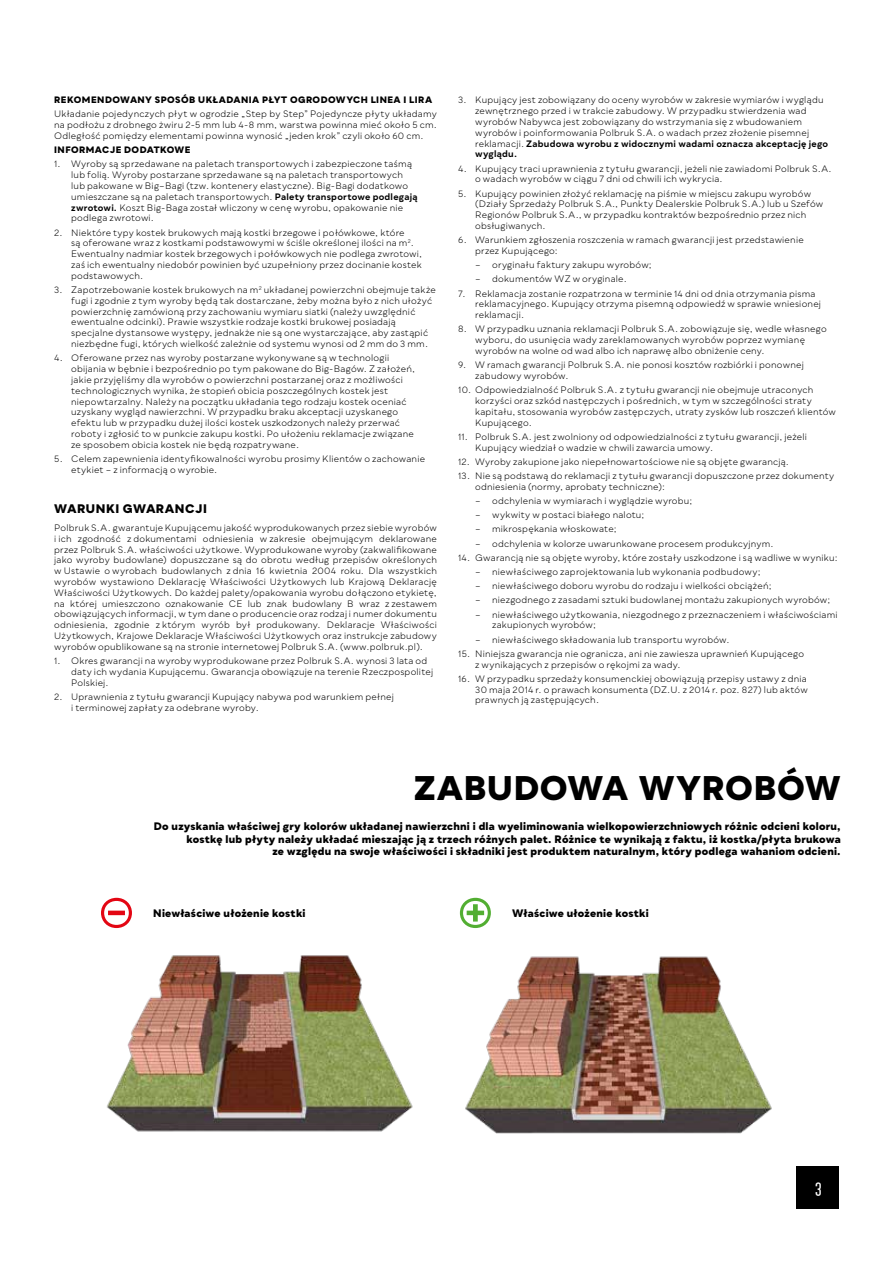
<style>
.page{position:relative;width:893px;height:1263px;background:#fff}
.page>*{position:absolute;margin:0;border:0;box-sizing:border-box;transform-origin:0 0}
.t1{font:800 33px "Qualion";letter-spacing:.015em;color:#000}
.t2{font:18px "Frontage Condensed";color:#fff}
.t3{font:800 12px "Qualion";letter-spacing:.035em;color:#000}
.t4{font:800 10.5px/12.6px "Qualion";letter-spacing:.02em;color:#000;text-align:right}
.t5{font:9px/10.8px "Qualion";letter-spacing:.02em;color:#000}
.t6{font:800 9px "Qualion";letter-spacing:.045em;color:#000}
.s1{font-weight:700}
</style>
<div class="page">
<svg style="left:460px;top:898px;width:31px;height:30px"></svg>
<img style="left:465px;top:956px;width:307px;height:178px">
<img style="left:106px;top:955px;width:307px;height:177px">
<svg style="left:101px;top:898px;width:31px;height:30px"></svg>
<div style="left:796px;top:1166px;width:43px;height:43px;background:#000"></div>
<p class="t6" style="left:54px;top:95px;width:380px">REKOMENDOWANY SPOSÓB UKŁADANIA PŁYT OGRODOWYCH LINEA I LIRA</p>
<p class="t5" style="left:54px;top:109px;width:384px;text-align:justify">Układanie pojedynczych płyt w ogrodzie „Step by Step” Pojedyncze płyty układamy na podłożu z drobnego żwiru 2-5 mm lub 4-8 mm, warstwa powinna mieć około 5 cm.<br>Odległość pomiędzy elementami powinna wynosić „jeden krok” czyli około 60 cm.</p>
<p class="t6" style="left:54px;top:145px;width:138px">INFORMACJE DODATKOWE</p>
<p class="t5" style="left:71px;top:159px;width:348px;text-indent:-17px">1. Wyroby są sprzedawane na paletach transportowych i zabezpieczone taśmą lub folią. Wyroby postarzane sprzedawane są na paletach transportowych lub pakowane w Big–Bagi (tzw. kontenery elastyczne). Big-Bagi dodatkowo umieszczane są na paletach transportowych. <span class="s1">Palety transportowe podlegają zwrotowi.</span> Koszt Big-Baga został wliczony w cenę wyrobu, opakowanie nie podlega zwrotowi.</p>
<p class="t5" style="left:71px;top:227px;width:352px;text-indent:-17px">2. Niektóre typy kostek brukowych mają kostki brzegowe i połówkowe, które<br>są oferowane wraz z kostkami podstawowymi w ściśle określonej ilości na m<sup>2</sup>.<br>Ewentualny nadmiar kostek brzegowych i połówkowych nie podlega zwrotowi, zaś ich ewentualny niedobór powinien być uzupełniony przez docinanie kostek podstawowych.</p>
<p class="t5" style="left:71px;top:285px;width:366px;text-indent:-17px">3. Zapotrzebowanie kostek brukowych na m<sup>2</sup> układanej powierzchni obejmuje także fugi i zgodnie z tym wyroby będą tak dostarczane, żeby można było z nich ułożyć powierzchnię zamówioną przy zachowaniu wymiaru siatki (należy uwzględnić ewentualne odcinki). Prawie wszystkie rodzaje kostki brukowej posiadają specjalne dystansowe występy, jednakże nie są one wystarczające, aby zastąpić niezbędne fugi, których wielkość zależnie od systemu wynosi od 2 mm do 3 mm.</p>
<p class="t5" style="left:71px;top:353px;width:345px;text-indent:-17px">4. Oferowane przez nas wyroby postarzane wykonywane są w technologii obijania w bębnie i bezpośrednio po tym pakowane do Big-Bagów. Z założeń, jakie przyjęliśmy dla wyrobów o powierzchni postarzanej oraz z możliwości technologicznych wynika, że stopień obicia poszczególnych kostek jest niepowtarzalny. Należy na początku układania tego rodzaju kostek oceniać uzyskany wygląd nawierzchni. W przypadku braku akceptacji uzyskanego efektu lub w przypadku dużej ilości kostek uszkodzonych należy przerwać roboty i zgłosić to w punkcie zakupu kostki. Po ułożeniu reklamacje związane ze sposobem obicia kostek nie będą rozpatrywane.</p>
<p class="t5" style="left:71px;top:453px;width:355px;text-indent:-17px">5. Celem zapewnienia identyfikowalności wyrobu prosimy Klientów o zachowanie etykiet – z informacją o wyrobie.</p>
<h3 class="t3" style="left:54px;top:501px;width:154px">WARUNKI GWARANCJI</h3>
<p class="t5" style="left:54px;top:522px;width:384px;text-align:justify">Polbruk S.A. gwarantuje Kupującemu jakość wyprodukowanych przez siebie wyrobów i ich zgodność z dokumentami odniesienia w zakresie obejmującym deklarowane przez Polbruk S.A. właściwości użytkowe. Wyprodukowane wyroby (zakwalifikowane jako wyroby budowlane) dopuszczane są do obrotu według przepisów określonych w Ustawie o wyrobach budowlanych z dnia 16 kwietnia 2004 roku. Dla wszystkich wyrobów wystawiono Deklarację Właściwości Użytkowych lub Krajową Deklarację Właściwości Użytkowych. Do każdej palety/opakowania wyrobu dołączono etykietę, na której umieszczono oznakowanie CE lub znak budowlany B wraz z zestawem obowiązujących informacji, w tym dane o producencie oraz rodzaj i numer dokumentu odniesienia, zgodnie z którym wyrób był produkowany. Deklaracje Właściwości Użytkowych, Krajowe Deklaracje Właściwości Użytkowych oraz instrukcje zabudowy wyrobów opublikowane są na stronie internetowej Polbruk S.A. (www.polbruk.pl).</p>
<p class="t5" style="left:71px;top:655px;width:363px;text-indent:-17px">1. Okres gwarancji na wyroby wyprodukowane przez Polbruk S.A. wynosi 3 lata od daty ich wydania Kupującemu. Gwarancja obowiązuje na terenie Rzeczpospolitej<br>Polskiej.</p>
<p class="t5" style="left:71px;top:691px;width:324px;text-indent:-17px">2. Uprawnienia z tytułu gwarancji Kupujący nabywa pod warunkiem pełnej i terminowej zapłaty za odebrane wyroby.</p>
<p class="t5" style="left:475px;top:95px;width:354px;text-indent:-17px">3. Kupujący jest zobowiązany do oceny wyrobów w zakresie wymiarów i wyglądu zewnętrznego przed i w trakcie zabudowy. W przypadku stwierdzenia wad wyrobów Nabywca jest zobowiązany do wstrzymania się z wbudowaniem wyrobów i poinformowania Polbruk S.A. o wadach przez złożenie pisemnej reklamacji. <span class="s1">Zabudowa wyrobu z widocznymi wadami oznacza akceptację jego wyglądu.</span></p>
<p class="t5" style="left:475px;top:163px;width:358px;text-indent:-17px">4. Kupujący traci uprawnienia z tytułu gwarancji, jeżeli nie zawiadomi Polbruk S.A. o wadach wyrobów w ciągu 7 dni od chwili ich wykrycia.</p>
<p class="t5" style="left:475px;top:188px;width:350px;text-indent:-17px">5. Kupujący powinien złożyć reklamację na piśmie w miejscu zakupu wyrobów (Działy Sprzedaży Polbruk S.A., Punkty Dealerskie Polbruk S.A.) lub u Szefów Regionów Polbruk S.A., w przypadku kontraktów bezpośrednio przez nich obsługiwanych.</p>
<p class="t5" style="left:475px;top:235px;width:330px;text-indent:-17px">6. Warunkiem zgłoszenia roszczenia w ramach gwarancji jest przedstawienie przez Kupującego:</p>
<p class="t5" style="left:475px;top:260px;width:178px">– oryginału faktury zakupu wyrobów;</p>
<p class="t5" style="left:475px;top:274px;width:153px">– dokumentów WZ w oryginale.</p>
<p class="t5" style="left:475px;top:288px;width:347px;text-indent:-17px">7. Reklamacja zostanie rozpatrzona w terminie 14 dni od dnia otrzymania pisma reklamacyjnego. Kupujący otrzyma pisemną odpowiedź w sprawie wniesionej reklamacji.</p>
<p class="t5" style="left:475px;top:324px;width:353px;text-indent:-17px">8. W przypadku uznania reklamacji Polbruk S.A. zobowiązuje się, wedle własnego wyboru, do usunięcia wady zareklamowanych wyrobów poprzez wymianę wyrobów na wolne od wad albo ich naprawę albo obniżenie ceny.</p>
<p class="t5" style="left:475px;top:360px;width:330px;text-indent:-17px">9. W ramach gwarancji Polbruk S.A. nie ponosi kosztów rozbiórki i ponownej zabudowy wyrobów.</p>
<p class="t5" style="left:475px;top:385px;width:362px;text-indent:-17px">10. Odpowiedzialność Polbruk S.A. z tytułu gwarancji nie obejmuje utraconych korzyści oraz szkód następczych i pośrednich, w tym w szczególności straty kapitału, stosowania wyrobów zastępczych, utraty zysków lub roszczeń klientów Kupującego.</p>
<p class="t5" style="left:475px;top:431px;width:333px;text-indent:-17px">11. Polbruk S.A. jest zwolniony od odpowiedzialności z tytułu gwarancji, jeżeli<br>Kupujący wiedział o wadzie w chwili zawarcia umowy.</p>
<p class="t5" style="left:458px;top:456px;width:332px">12. Wyroby zakupione jako niepełnowartościowe nie są objęte gwarancją.</p>
<p class="t5" style="left:475px;top:470px;width:361px;text-indent:-17px">13. Nie są podstawą do reklamacji z tytułu gwarancji dopuszczone przez dokumenty odniesienia (normy, aprobaty techniczne):</p>
<p class="t5" style="left:475px;top:495px;width:219px">– odchylenia w wymiarach i wyglądzie wyrobu;</p>
<p class="t5" style="left:475px;top:510px;width:171px">– wykwity w postaci białego nalotu;</p>
<p class="t5" style="left:475px;top:524px;width:143px">– mikrospękania włoskowate;</p>
<p class="t5" style="left:475px;top:538px;width:300px">– odchylenia w kolorze uwarunkowane procesem produkcyjnym.</p>
<p class="t5" style="left:458px;top:552px;width:381px">14. Gwarancją nie są objęte wyroby, które zostały uszkodzone i są wadliwe w wyniku:</p>
<p class="t5" style="left:475px;top:566px;width:287px">– niewłaściwego zaprojektowania lub wykonania podbudowy;</p>
<p class="t5" style="left:475px;top:581px;width:298px">– niewłaściwego doboru wyrobu do rodzaju i wielkości obciążeń;</p>
<p class="t5" style="left:475px;top:595px;width:357px">– niezgodnego z zasadami sztuki budowlanej montażu zakupionych wyrobów;</p>
<p class="t5" style="left:492px;top:609px;width:347px;text-indent:-17px">– niewłaściwego użytkowania, niezgodnego z przeznaczeniem i właściwościami zakupionych wyrobów;</p>
<p class="t5" style="left:475px;top:634px;width:256px">– niewłaściwego składowania lub transportu wyrobów.</p>
<p class="t5" style="left:475px;top:648px;width:330px;text-indent:-17px">15. Niniejsza gwarancja nie ogranicza, ani nie zawiesza uprawnień Kupującego z wynikających z przepisów o rękojmi za wady.</p>
<p class="t5" style="left:475px;top:673px;width:334px;text-align:justify;text-indent:-17px">16. W przypadku sprzedaży konsumenckiej obowiązują przepisy ustawy z dnia 30 maja 2014 r. o prawach konsumenta (DZ.U. z 2014 r. poz. 827) lub aktów prawnych ją zastępujących.</p>
<h1 class="t1" style="left:414px;top:769px;width:428px">ZABUDOWA WYROBÓW</h1>
<p class="t4" style="left:154px;top:820px;width:688px">Do uzyskania właściwej gry kolorów układanej nawierzchni i dla wyeliminowania wielkopowierzchniowych różnic odcieni koloru, kostkę lub płyty należy układać mieszając ją z trzech różnych palet. Różnice te wynikają z faktu, iż kostka/płyta brukowa<br>ze względu na swoje właściwości i składniki jest produktem naturalnym, który podlega wahaniom odcieni.</p>
<p class="t4" style="left:153px;top:907px;width:154px">Niewłaściwe ułożenie kostki</p>
<p class="t4" style="left:512px;top:907px;width:138px">Właściwe ułożenie kostki</p>
<h2 class="t2" style="left:813px;top:1179px;width:12px">3</h2>
</div>
